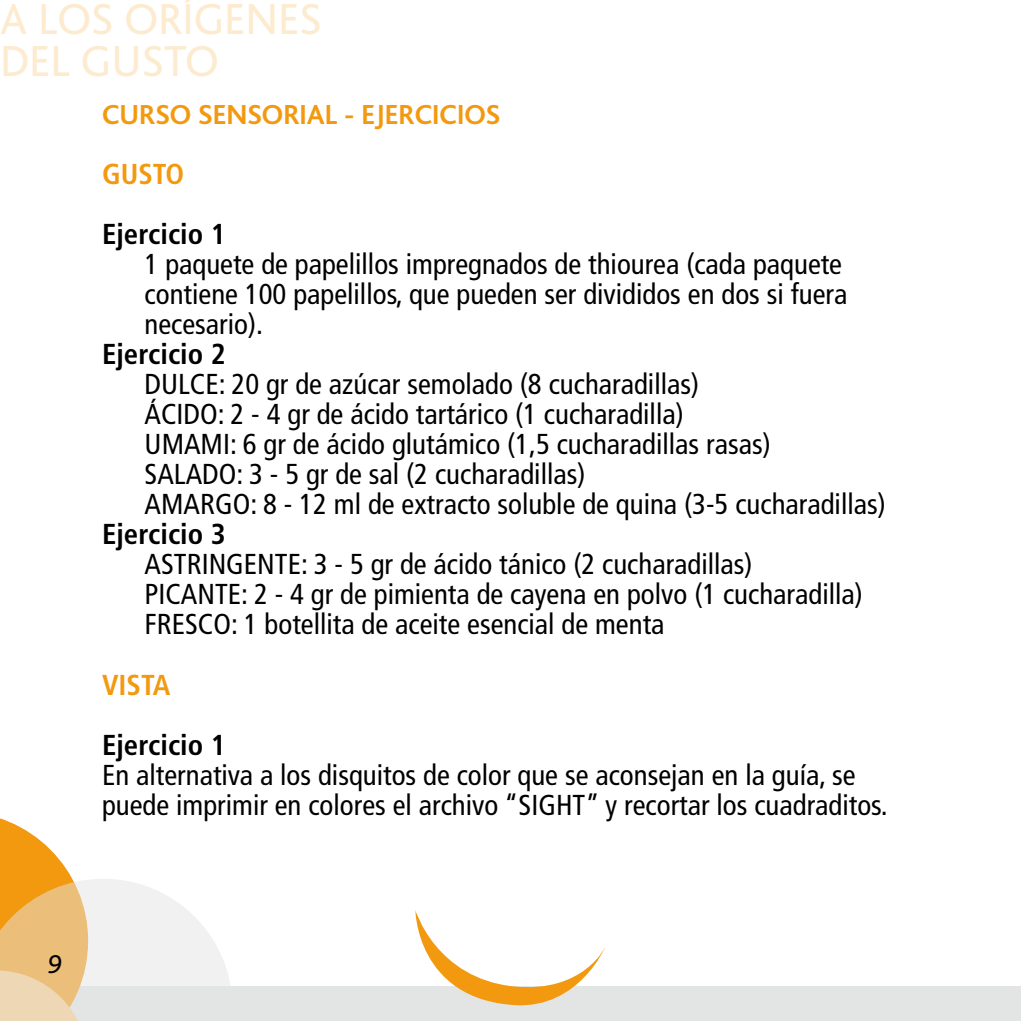
<style>
.page{position:relative;width:1021px;height:1021px;background:#fff}
.page>*{position:absolute;margin:0;border:0;box-sizing:border-box;transform-origin:0 0}
.t1{font:45.3px/42px "Bliss";color:#fdebcf}
.t2{font:condensed 28.8px/30px "Frutiger";color:#000}
.t3{font:700 condensed 28.8px "Frutiger";color:#000}
.t4{font:700 28.8px "Bliss";color:#f39910}
.t5{font:700 condensed 28.8px "Frutiger";color:#f39910}
.t6{font:italic 27px "Bliss";color:#000}
</style>
<div class="page">
<div style="left:5px;top:986px;width:1015px;height:34px;background:#e3e4e4"></div>
<svg style="left:0;top:818px;width:230px;height:202px"></svg>
<svg style="left:415px;top:910px;width:190px;height:96px"></svg>
<h1 class="t1" style="left:0;top:-1px;width:323px">A LOS ORÍGENES<br>DEL GUSTO</h1>
<p class="t4" style="left:102px;top:100px;width:400px">CURSO SENSORIAL - EJERCICIOS</p>
<p class="t5" style="left:102px;top:157px;width:83px">GUSTO</p>
<p class="t3" style="left:102px;top:217px;width:125px">Ejercicio 1</p>
<p class="t2" style="left:145px;top:249px;width:704px">1 paquete de papelillos impregnados de thiourea (cada paquete contiene 100 papelillos, que pueden ser divididos en dos si fuera necesario).</p>
<p class="t3" style="left:102px;top:337px;width:125px">Ejercicio 2</p>
<p class="t2" style="left:145px;top:369px;width:742px">DULCE: 20 gr de azúcar semolado (8 cucharadillas)<br>ÁCIDO: 2 - 4 gr de ácido tartárico (1 cucharadilla)<br>UMAMI: 6 gr de ácido glutámico (1,5 cucharadillas rasas)<br>SALADO: 3 - 5 gr de sal (2 cucharadillas)<br>AMARGO: 8 - 12 ml de extracto soluble de quina (3-5 cucharadillas)</p>
<p class="t3" style="left:102px;top:517px;width:125px">Ejercicio 3</p>
<p class="t2" style="left:145px;top:549px;width:719px">ASTRINGENTE: 3 - 5 gr de ácido tánico (2 cucharadillas)<br>PICANTE: 2 - 4 gr de pimienta de cayena en polvo (1 cucharadilla)<br>FRESCO: 1 botellita de aceite esencial de menta</p>
<p class="t5" style="left:102px;top:667px;width:70px">VISTA</p>
<p class="t3" style="left:102px;top:727px;width:125px">Ejercicio 1</p>
<p class="t2" style="left:102px;top:759px;width:787px">En alternativa a los disquitos de color que se aconsejan en la guía, se puede imprimir en colores el archivo “SIGHT” y recortar los cuadraditos.</p>
<p class="t6" style="left:48px;top:949px;width:15px">9</p>
</div>
